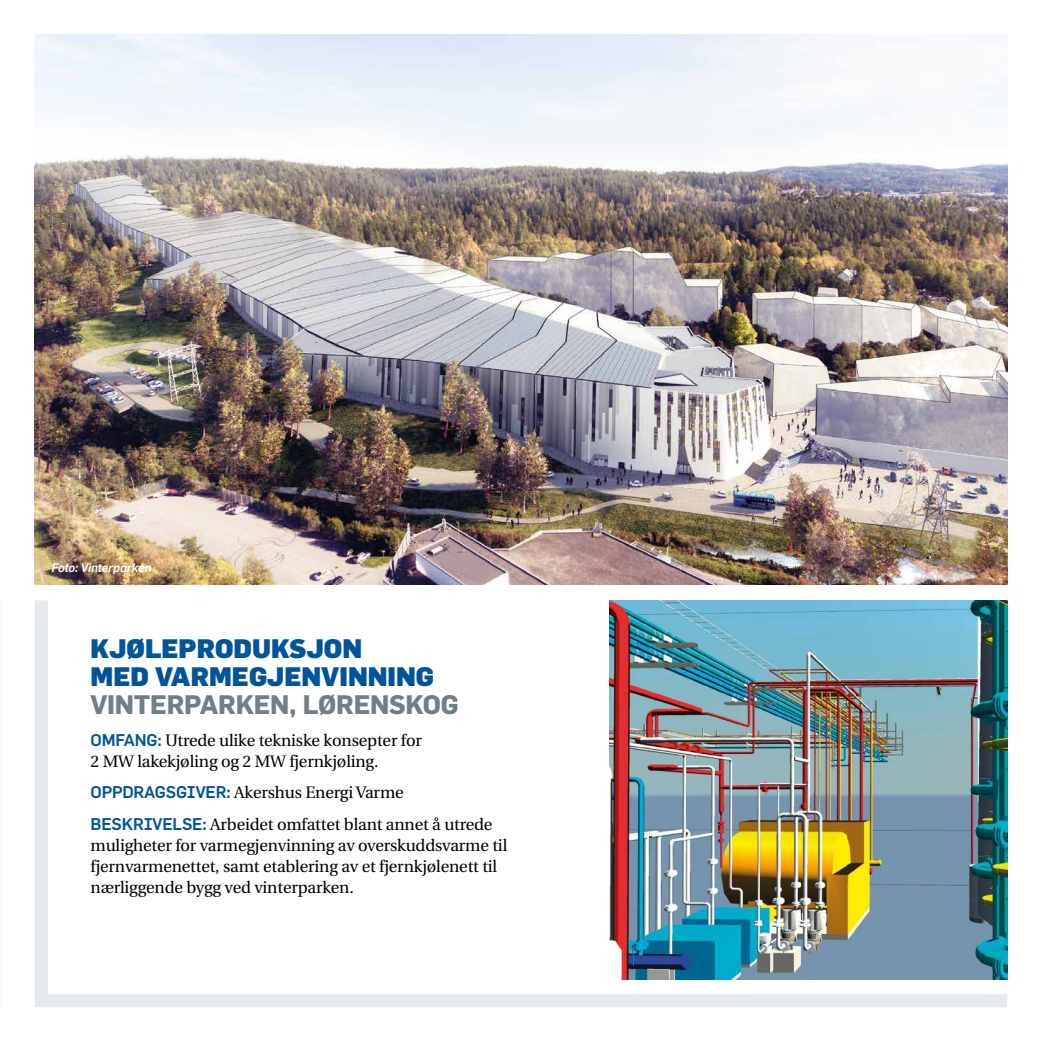
<style>
.page{position:relative;width:1042px;height:1042px;background:#fff}
.page>*{position:absolute;margin:0;border:0;box-sizing:border-box;transform-origin:0 0}
.t1{font:900 26.25px/28px "Flama";color:#00549a}
.t2{font:700 26.25px "Flama";letter-spacing:-.01em;color:#717e86}
.t3{font:16.62px/21px "Utopia";letter-spacing:-.01em;color:#000}
.t4{font:italic 500 12.25px "Flama";letter-spacing:-.01em;color:#fff}
.s1{font-family:"Flama";font-weight:500;color:#00549a}
</style>
<div class="page">
<div style="left:35px;top:600px;width:13px;height:394px;background:#e7eaec"></div>
<div style="left:35px;top:994px;width:972px;height:13px;background:#e7eaec"></div>
<img style="left:609px;top:601px;width:398px;height:378px">
<img style="left:35px;top:35px;width:972px;height:550px">
<p class="t4" style="left:52px;top:560px;width:102px">Foto: Vinterparken</p>
<h1 class="t1" style="left:91px;top:634px;width:345px">KJØLEPRODUKSJON<br>MED VARMEGJENVINNING</h1>
<h1 class="t2" style="left:91px;top:689px;width:369px">VINTERPARKEN, LØRENSKOG</h1>
<p class="t3" style="left:91px;top:730px;width:333px"><span class="s1">OMFANG:</span> Utrede ulike tekniske konsepter for<br>2 MW lakekjøling og 2 MW fjernkjøling.</p>
<p class="t3" style="left:91px;top:777px;width:403px;line-height:31.5px"><span class="s1">OPPDRAGSGIVER:</span> Akershus Energi Varme<br><span class="s1">BESKRIVELSE:</span> Arbeidet omfattet blant annet å utrede</p>
<p class="t3" style="left:91px;top:835px;width:418px">muligheter for varmegjenvinning av overskuddsvarme til fjernvarmenettet, samt etablering av et fjernkjølenett til nærliggende bygg ved vinterparken.</p>
</div>
